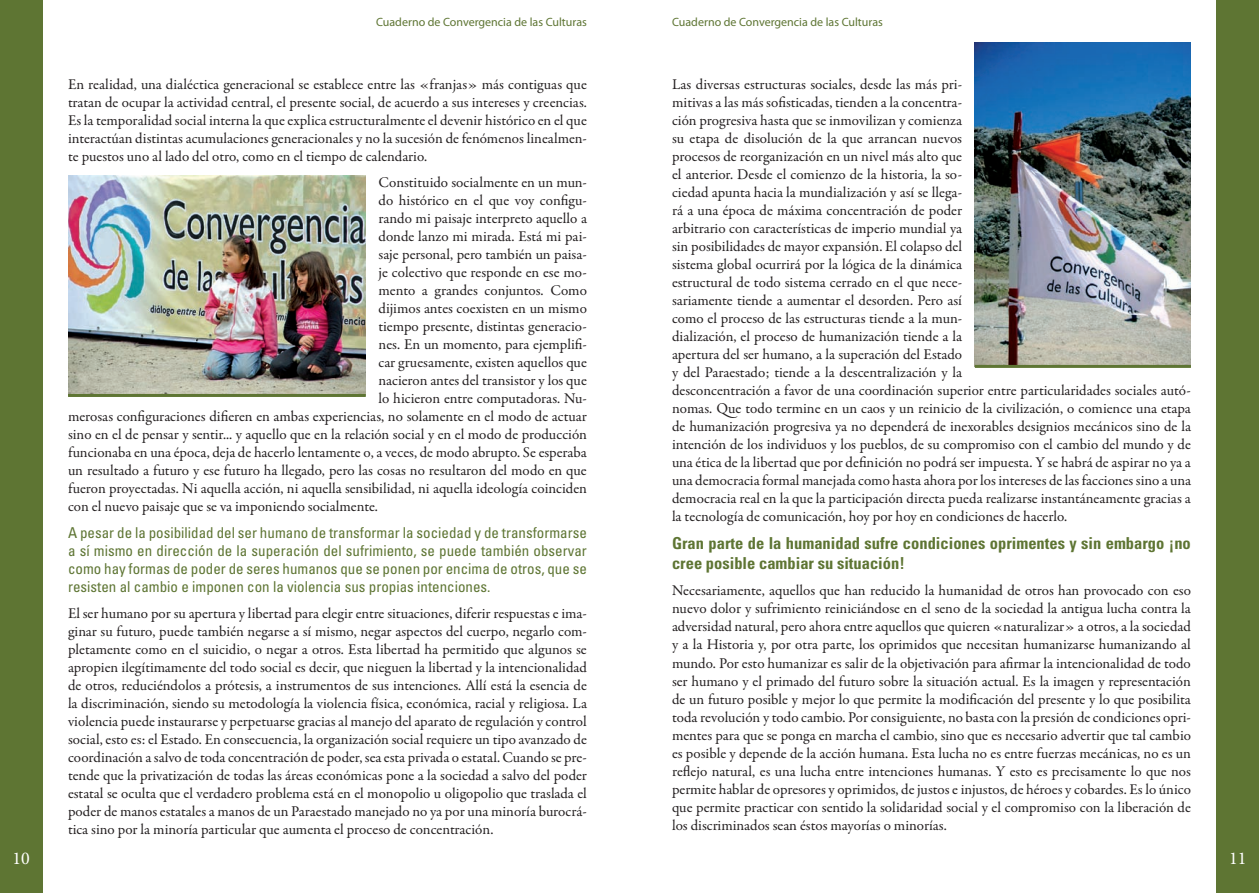
<style>
.page{position:relative;width:1259px;height:893px;background:#fff}
.page>*{position:absolute;margin:0;border:0;box-sizing:border-box;transform-origin:0 0}
.t1{font:18px "Minion Pro";color:#fff}
.Estilo_de_párrafo_1{font:700 condensed 16.5px/19.8px "Univers";color:#5e7533}
.Estilo_de_párrafo_1-2{font:15px/18px "Garamond Premr Pro";color:#231f20;text-align:justify}
.Estilo_de_párrafo_1-3{font:condensed 15px/18px "Univers";color:#5e7533;text-align:justify}
.t2{font:12px "Myriad Pro";color:#5e7533}
</style>
<div class="page">
<div style="left:0;top:0;width:43px;height:893px;background:#5e7533"></div>
<div style="left:1216px;top:0;width:43px;height:893px;background:#5e7533"></div>
<img style="left:68px;top:175px;width:298px;height:219px">
<img style="left:975px;top:43px;width:216px;height:322px">
<hr style="left:68px;top:394px;width:298px;height:3px;background:#5e7533">
<hr style="left:975px;top:365px;width:216px;height:3px;background:#5e7533">
<p class="t2" style="left:376px;top:15px;width:212px">Cuaderno de Convergencia de las Culturas</p>
<p class="t2" style="left:672px;top:15px;width:212px">Cuaderno de Convergencia de las Culturas</p>
<p class="Estilo_de_párrafo_1-2" style="left:68px;top:75px;width:520px">En realidad, una dialéctica generacional se establece entre las «franjas» más contiguas que tratan de ocupar la actividad central, el presente social, de acuerdo a sus intereses y creencias.<br>Es la temporalidad social interna la que explica estructuralmente el devenir histórico en el que interactúan distintas acumulaciones generacionales y no la sucesión de fenómenos linealmen&shy;te puestos uno al lado del otro, como en el tiempo de calendario.</p>
<p class="Estilo_de_párrafo_1-2" style="left:378px;top:174px;width:210px">Constituido socialmente en un mun-</p>
<p class="Estilo_de_párrafo_1-2" style="left:378px;top:192px;width:210px">do histórico en el que voy configu-</p>
<p class="Estilo_de_párrafo_1-2" style="left:378px;top:210px;width:210px">rando mi paisaje interpreto aquello a</p>
<p class="Estilo_de_párrafo_1-2" style="left:378px;top:228px;width:210px">donde lanzo mi mirada. Está mi pai-</p>
<p class="Estilo_de_párrafo_1-2" style="left:378px;top:246px;width:210px">saje personal, pero también un paisa-</p>
<p class="Estilo_de_párrafo_1-2" style="left:378px;top:264px;width:210px">je colectivo que responde en ese mo-</p>
<p class="Estilo_de_párrafo_1-2" style="left:378px;top:282px;width:210px">mento a grandes conjuntos. Como</p>
<p class="Estilo_de_párrafo_1-2" style="left:378px;top:300px;width:210px">dijimos antes coexisten en un mismo</p>
<p class="Estilo_de_párrafo_1-2" style="left:378px;top:318px;width:210px">tiempo presente, distintas generacio-</p>
<p class="Estilo_de_párrafo_1-2" style="left:378px;top:336px;width:210px">nes. En un momento, para ejemplifi-</p>
<p class="Estilo_de_párrafo_1-2" style="left:378px;top:354px;width:210px">car gruesamente, existen aquellos que</p>
<p class="Estilo_de_párrafo_1-2" style="left:378px;top:372px;width:210px">nacieron antes del transistor y los que</p>
<p class="Estilo_de_párrafo_1-2" style="left:378px;top:390px;width:210px">lo hicieron entre computadoras. Nu-</p>
<p class="Estilo_de_párrafo_1-2" style="left:68px;top:408px;width:520px">merosas configuraciones difieren en ambas experiencias, no solamente en el modo de actuar</p>
<p class="Estilo_de_párrafo_1-2" style="left:68px;top:426px;width:520px">sino en el de pensar y sentir... y aquello que en la relación social y en el modo de producción</p>
<p class="Estilo_de_párrafo_1-2" style="left:68px;top:444px;width:520px">funcionaba en una época, deja de hacerlo lentamente o, a veces, de modo abrupto. Se esperaba</p>
<p class="Estilo_de_párrafo_1-2" style="left:68px;top:462px;width:520px">un resultado a futuro y ese futuro ha llegado, pero las cosas no resultaron del modo en que</p>
<p class="Estilo_de_párrafo_1-2" style="left:68px;top:480px;width:520px">fueron proyectadas. Ni aquella acción, ni aquella sensibilidad, ni aquella ideología coinciden</p>
<p class="Estilo_de_párrafo_1-2" style="left:68px;top:498px;width:311px">con el nuevo paisaje que se va imponiendo socialmente.</p>
<p class="Estilo_de_párrafo_1-3" style="left:68px;top:523px;width:520px">A pesar de la posibilidad del ser humano de transformar la sociedad y de transformarse a sí mismo en dirección de la superación del sufrimiento, se puede también observar como hay formas de poder de seres humanos que se ponen por encima de otros, que se resisten al cambio e imponen con la violencia sus propias intenciones.</p>
<p class="Estilo_de_párrafo_1-2" style="left:68px;top:605px;width:520px">El ser humano por su apertura y libertad para elegir entre situaciones, diferir respuestas e ima&shy;ginar su futuro, puede también negarse a sí mismo, negar aspectos del cuerpo, negarlo com&shy;pletamente como en el suicidio, o negar a otros. Esta libertad ha permitido que algunos se apropien ilegítimamente del todo social es decir, que nieguen la libertad y la intencionalidad de otros, reduciéndolos a prótesis, a instrumentos de sus intenciones. Allí está la esencia de la discriminación, siendo su metodología la violencia física, económica, racial y religiosa. La violencia puede instaurarse y perpetuarse gracias al manejo del aparato de regulación y control social, esto es: el Estado. En consecuencia, la organización social requiere un tipo avanzado de coordinación a salvo de toda concentración de poder, sea esta privada o estatal. Cuando se pre&shy;tende que la privatización de todas las áreas económicas pone a la sociedad a salvo del poder estatal se oculta que el verdadero problema está en el monopolio u oligopolio que traslada el poder de manos estatales a manos de un Paraestado manejado no ya por una minoría burocrá&shy;tica sino por la minoría particular que aumenta el proceso de concentración.</p>
<p class="Estilo_de_párrafo_1-2" style="left:672px;top:75px;width:520px;text-align:left">Las diversas estructuras sociales, desde las más pri-<br>mitivas a las más sofisticadas, tienden a la concentra-<br>ción progresiva hasta que se inmovilizan y comienza<br>su etapa de disolución de la que arrancan nuevos<br>procesos de reorganización en un nivel más alto que<br>el anterior. Desde el comienzo de la historia, la so-<br>ciedad apunta hacia la mundialización y así se llega-<br>rá a una época de máxima concentración de poder<br>arbitrario con características de imperio mundial ya<br>sin posibilidades de mayor expansión. El colapso del<br>sistema global ocurrirá por la lógica de la dinámica<br>estructural de todo sistema cerrado en el que nece-<br>sariamente tiende a aumentar el desorden. Pero así<br>como el proceso de las estructuras tiende a la mun-<br>dialización, el proceso de humanización tiende a la<br>apertura del ser humano, a la superación del Estado<br>y del Paraestado; tiende a la descentralización y la<br>desconcentración a favor de una coordinación superior entre particularidades sociales autó&shy;nomas. Que todo termine en un caos y un reinicio de la civilización, o comience una etapa de humanización progresiva ya no dependerá de inexorables designios mecánicos sino de la intención de los individuos y los pueblos, de su compromiso con el cambio del mundo y de una ética de la libertad que por definición no podrá ser impuesta. Y se habrá de aspirar no ya a una democracia formal manejada como hasta ahora por los intereses de las facciones sino a una democracia real en la que la participación directa pueda realizarse instantáneamente gracias a la tecnología de comunicación, hoy por hoy en condiciones de hacerlo.</p>
<p class="Estilo_de_párrafo_1" style="left:672px;top:533px;width:520px">Gran parte de la humanidad sufre condiciones oprimentes y sin embargo ¡no cree posible cambiar su situación!</p>
<p class="Estilo_de_párrafo_1-2" style="left:672px;top:582px;width:520px">Necesariamente, aquellos que han reducido la humanidad de otros han provocado con eso nuevo dolor y sufrimiento reiniciándose en el seno de la sociedad la antigua lucha contra la adversidad natural, pero ahora entre aquellos que quieren «naturalizar» a otros, a la sociedad y a la Historia y, por otra parte, los oprimidos que necesitan humanizarse humanizando al mundo. Por esto humanizar es salir de la objetivación para afirmar la intencionalidad de todo ser humano y el primado del futuro sobre la situación actual. Es la imagen y representación de un futuro posible y mejor lo que permite la modificación del presente y lo que posibilita toda revolución y todo cambio. Por consiguiente, no basta con la presión de condiciones opri&shy;mentes para que se ponga en marcha el cambio, sino que es necesario advertir que tal cambio es posible y depende de la acción humana. Esta lucha no es entre fuerzas mecánicas, no es un reflejo natural, es una lucha entre intenciones humanas. Y esto es precisamente lo que nos permite hablar de opresores y oprimidos, de justos e injustos, de héroes y cobardes. Es lo único que permite practicar con sentido la solidaridad social y el compromiso con la liberación de los discriminados sean éstos mayorías o minorías.</p>
<p class="t1" style="left:13px;top:846px;width:19px">10</p>
<p class="t1" style="left:1229px;top:846px;width:19px">11</p>
</div>
